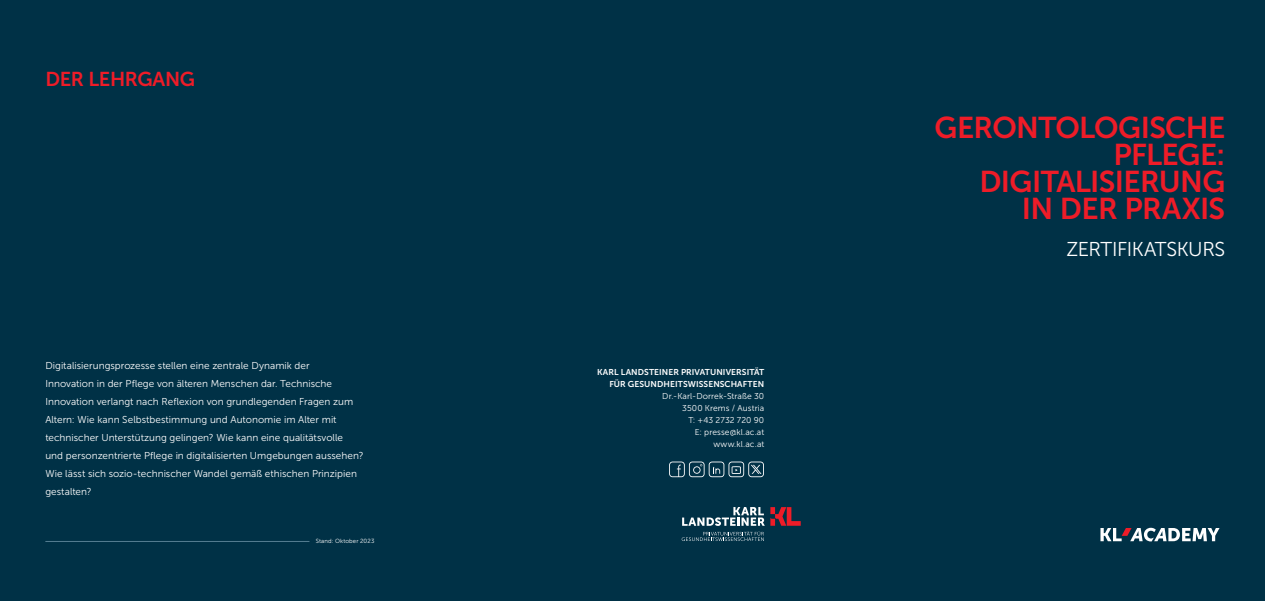
<style>
.page{position:relative;width:1265px;height:601px;background:#fff}
.page>*{position:absolute;margin:0;border:0;box-sizing:border-box;transform-origin:0 0}
.t1{font:30px/27px "Museo Sans 700";letter-spacing:-.025em;color:#ee1c28;text-align:right}
.t2{font:20px "Museo Sans 300";letter-spacing:-.02em;color:#fff}
.t3{font:20px "Museo Sans 700";letter-spacing:-.02em;color:#ee1c28}
.t4{font:10px/18px "Museo Sans 300";letter-spacing:.005em;color:#fff}
.t5{font:8.5px/12px "Museo Sans 300";letter-spacing:.01em;color:#fff;text-align:right}
.t6{font:8.5px/12px "Museo Sans 700";letter-spacing:.01em;color:#fff;text-align:right}
.t7{font:6px "Museo Sans 300";letter-spacing:.025em;color:#fff}
</style>
<div class="page">
<div style="left:0;top:0;width:1264px;height:601px;background:#003146"></div>
<svg style="left:1100px;top:528px;width:119px;height:13px"></svg>
<hr style="left:45px;top:541px;width:264px;height:1px;background:#557e92">
<svg style="left:770px;top:507px;width:30px;height:19px"></svg>
<svg style="left:681px;top:507px;width:83px;height:34px"></svg>
<svg style="left:669px;top:462px;width:94px;height:15px"></svg>
<h2 class="t3" style="left:45px;top:68px;width:151px">DER LEHRGANG</h2>
<p class="t4" style="left:45px;top:356px;width:319px">Digitalisierungsprozesse stellen eine zentrale Dynamik der<br>Innovation in der Pflege von älteren Menschen dar. Technische Innovation verlangt nach Reflexion von grundlegenden Fragen zum Altern: Wie kann Selbstbestimmung und Autonomie im Alter mit technischer Unterstützung gelingen? Wie kann eine qualitätsvolle<br>und personzentrierte Pflege in digitalisierten Umgebungen aussehen?<br>Wie lässt sich sozio-technischer Wandel gemäß ethischen Prinzipien gestalten?</p>
<p class="t7" style="left:316px;top:538px;width:60px">Stand: Oktober 2023</p>
<p class="t6" style="left:597px;top:366px;width:169px">KARL LANDSTEINER PRIVATUNIVERSITÄT<br>FÜR GESUNDHEITSWISSENSCHAFTEN</p>
<p class="t5" style="left:662px;top:390px;width:103px">Dr.-Karl-Dorrek-Straße 30<br>3500 Krems / Austria<br>T: +43 2732 720 90<br>E: presse@kl.ac.at www.kl.ac.at</p>
<h1 class="t1" style="left:934px;top:114px;width:292px">GERONTOLOGISCHE<br>PFLEGE:<br>DIGITALISIERUNG<br>IN DER PRAXIS</h1>
<h2 class="t2" style="left:1066px;top:239px;width:160px">ZERTIFIKATSKURS</h2>
</div>
